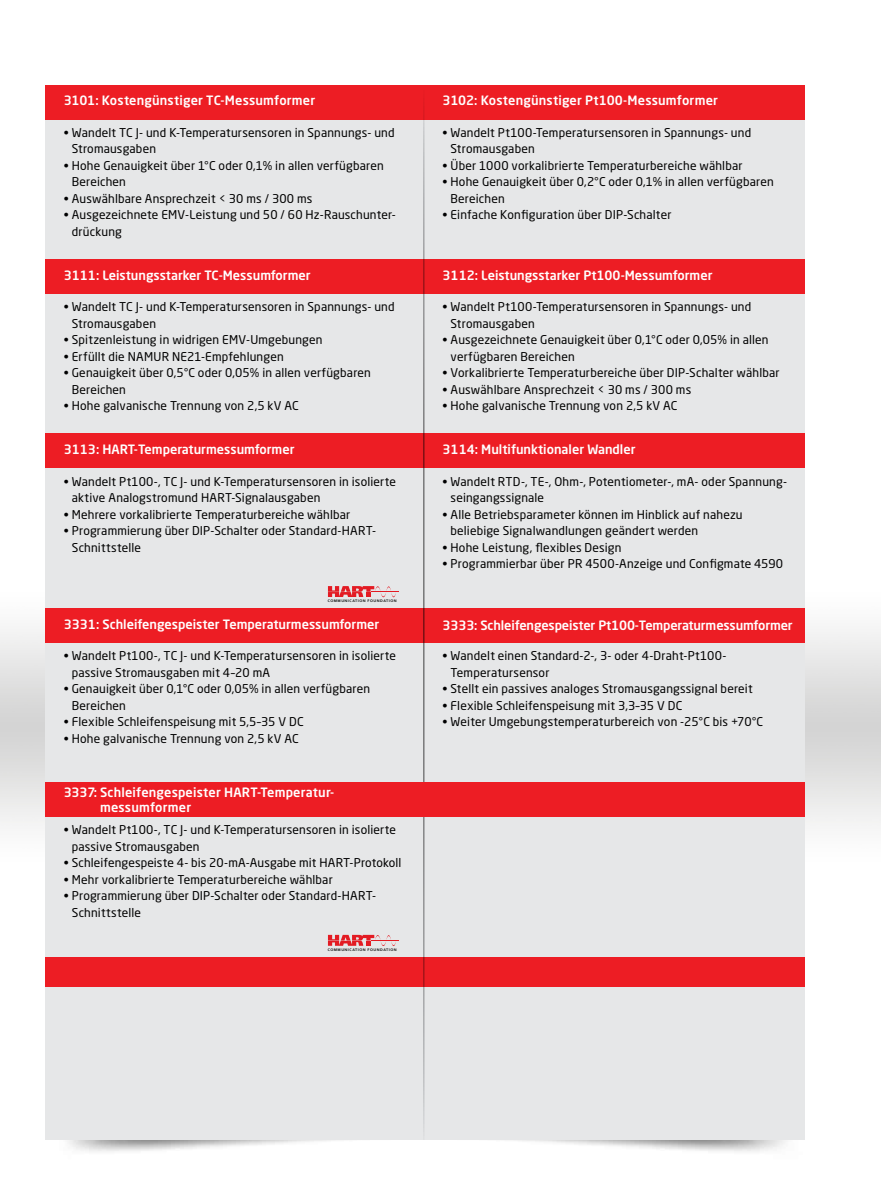
<style>
.page{position:relative;width:881px;height:1191px;background:#fff}
.page>*{position:absolute;margin:0;border:0;box-sizing:border-box;transform-origin:0 0}
.t1{font:500 12.75px/15px "Neo Sans Pro";color:#fff}
.t2{font:12px/16.5px "Neo Sans Pro";letter-spacing:.01em;color:#000}
.t3{font:700 3.9px "Corbel";letter-spacing:.125em;color:#000}
</style>
<div class="page">
<img style="left:0;top:85px;width:880px;height:1042px">
<div style="left:45px;top:85px;width:759px;height:1055px;background:#e6e7e8"></div>
<div style="left:45px;top:957px;width:759px;height:29px;background:#ed1d24"></div>
<div style="left:45px;top:259px;width:759px;height:34px;background:#ed1d24"></div>
<div style="left:45px;top:85px;width:759px;height:34px;background:#ed1d24"></div>
<div style="left:45px;top:434px;width:759px;height:34px;background:#ed1d24"></div>
<div style="left:45px;top:608px;width:759px;height:34px;background:#ed1d24"></div>
<hr style="left:423px;top:85px;width:1px;height:1055px;background:#fff">
<div style="left:45px;top:782px;width:759px;height:34px;background:#ed1d24"></div>
<svg style="left:328px;top:586px;width:71px;height:12px"></svg>
<svg style="left:328px;top:934px;width:71px;height:12px"></svg>
<p class="t1" style="left:64px;top:93px;width:253px">3101: Kostengünstiger TC-Messumformer</p>
<p class="t2" style="left:72px;top:124px;width:324px;text-indent:-8px">• Wandelt TC J- und K-Temperatursensoren in Spannungs- und<br>Stromausgaben</p>
<p class="t2" style="left:72px;top:157px;width:313px;text-indent:-8px">• Hohe Genauigkeit über 1°C oder 0,1% in allen verfügbaren<br>Bereichen</p>
<p class="t2" style="left:64px;top:190px;width:250px">• Auswählbare Ansprechzeit &lt; 30 ms / 300 ms</p>
<p class="t2" style="left:72px;top:206px;width:325px;text-indent:-8px">• Ausgezeichnete EMV-Leistung und 50 / 60 Hz-Rauschunter&shy;drückung</p>
<p class="t1" style="left:64px;top:267px;width:248px">3111: Leistungsstarker TC-Messumformer</p>
<p class="t2" style="left:72px;top:298px;width:324px;text-indent:-8px">• Wandelt TC J- und K-Temperatursensoren in Spannungs- und<br>Stromausgaben</p>
<p class="t2" style="left:64px;top:331px;width:260px">• Spitzenleistung in widrigen EMV-Umgebungen</p>
<p class="t2" style="left:64px;top:348px;width:221px">• Erfüllt die NAMUR NE21-Empfehlungen</p>
<p class="t2" style="left:72px;top:364px;width:300px;text-indent:-8px">• Genauigkeit über 0,5°C oder 0,05% in allen verfügbaren<br>Bereichen</p>
<p class="t2" style="left:64px;top:397px;width:236px">• Hohe galvanische Trennung von 2,5 kV AC</p>
<p class="t1" style="left:64px;top:442px;width:232px">3113: HART-Temperaturmessumformer</p>
<p class="t2" style="left:72px;top:473px;width:325px;text-indent:-8px">• Wandelt Pt100-, TC J- und K-Temperatursensoren in isolierte aktive Analogstromund HART-Signalausgaben</p>
<p class="t2" style="left:64px;top:506px;width:288px">• Mehrere vorkalibrierte Temperaturbereiche wählbar</p>
<p class="t2" style="left:72px;top:522px;width:304px;text-indent:-8px">• Programmierung über DIP-Schalter oder Standard-HART-<br>Schnittstelle</p>
<p class="t3" style="left:327px;top:598px;width:71px">COMMUNICATION FOUNDATION</p>
<p class="t1" style="left:64px;top:616px;width:317px">3331: Schleifengespeister Temperaturmessumformer</p>
<p class="t2" style="left:72px;top:647px;width:325px;text-indent:-8px">• Wandelt Pt100-, TC J- und K-Temperatursensoren in isolierte passive Stromausgaben mit 4–20 mA</p>
<p class="t2" style="left:72px;top:680px;width:300px;text-indent:-8px">• Genauigkeit über 0,1°C oder 0,05% in allen verfügbaren<br>Bereichen</p>
<p class="t2" style="left:64px;top:713px;width:241px">• Flexible Schleifenspeisung mit 5,5–35 V DC</p>
<p class="t2" style="left:64px;top:729px;width:236px">• Hohe galvanische Trennung von 2,5 kV AC</p>
<p class="t1" style="left:100px;top:784px;width:236px;text-indent:-36px">3337: Schleifengespeister HART-Temperatur&shy;messumformer</p>
<p class="t2" style="left:72px;top:821px;width:325px;text-indent:-8px">• Wandelt Pt100-, TC J- und K-Temperatursensoren in isolierte passive Stromausgaben</p>
<p class="t2" style="left:64px;top:854px;width:339px">• Schleifengespeiste 4- bis 20-mA-Ausgabe mit HART-Protokoll</p>
<p class="t2" style="left:64px;top:871px;width:270px">• Mehr vorkalibrierte Temperaturbereiche wählbar</p>
<p class="t2" style="left:72px;top:887px;width:304px;text-indent:-8px">• Programmierung über DIP-Schalter oder Standard-HART-<br>Schnittstelle</p>
<p class="t3" style="left:327px;top:947px;width:71px">COMMUNICATION FOUNDATION</p>
<p class="t1" style="left:442px;top:93px;width:277px">3102: Kostengünstiger Pt100-Messumformer</p>
<p class="t2" style="left:450px;top:124px;width:302px;text-indent:-8px">• Wandelt Pt100-Temperatursensoren in Spannungs- und<br>Stromausgaben</p>
<p class="t2" style="left:442px;top:157px;width:301px">• Über 1000 vorkalibrierte Temperaturbereiche wählbar</p>
<p class="t2" style="left:450px;top:173px;width:324px;text-indent:-8px">• Hohe Genauigkeit über 0,2°C oder 0,1% in allen verfügbaren<br>Bereichen</p>
<p class="t2" style="left:442px;top:206px;width:230px">• Einfache Konfiguration über DIP-Schalter</p>
<p class="t1" style="left:442px;top:267px;width:271px">3112: Leistungsstarker Pt100-Messumformer</p>
<p class="t2" style="left:450px;top:298px;width:302px;text-indent:-8px">• Wandelt Pt100-Temperatursensoren in Spannungs- und<br>Stromausgaben</p>
<p class="t2" style="left:450px;top:331px;width:319px;text-indent:-8px">• Ausgezeichnete Genauigkeit über 0,1°C oder 0,05% in allen verfügbaren Bereichen</p>
<p class="t2" style="left:442px;top:364px;width:338px">• Vorkalibrierte Temperaturbereiche über DIP-Schalter wählbar</p>
<p class="t2" style="left:442px;top:381px;width:250px">• Auswählbare Ansprechzeit &lt; 30 ms / 300 ms</p>
<p class="t2" style="left:442px;top:397px;width:236px">• Hohe galvanische Trennung von 2,5 kV AC</p>
<p class="t1" style="left:442px;top:442px;width:194px">3114: Multifunktionaler Wandler</p>
<p class="t2" style="left:450px;top:473px;width:338px;text-indent:-8px">• Wandelt RTD-, TE-, Ohm-, Potentiometer-, mA- oder Spannung&shy;seingangssignale</p>
<p class="t2" style="left:450px;top:506px;width:293px;text-indent:-8px">• Alle Betriebsparameter können im Hinblick auf nahezu beliebige Signalwandlungen geändert werden</p>
<p class="t2" style="left:442px;top:539px;width:180px">• Hohe Leistung, flexibles Design</p>
<p class="t2" style="left:442px;top:555px;width:342px">• Programmierbar über PR 4500-Anzeige und Configmate 4590</p>
<p class="t1" style="left:442px;top:617px;width:351px">3333: Schleifengespeister Pt100-Temperaturmessumformer</p>
<p class="t2" style="left:450px;top:647px;width:276px;text-indent:-8px">• Wandelt einen Standard-2-, 3- oder 4-Draht-Pt100-<br>Temperatursensor</p>
<p class="t2" style="left:442px;top:680px;width:311px">• Stellt ein passives analoges Stromausgangssignal bereit</p>
<p class="t2" style="left:442px;top:696px;width:241px">• Flexible Schleifenspeisung mit 3,3–35 V DC</p>
<p class="t2" style="left:442px;top:713px;width:322px">• Weiter Umgebungstemperaturbereich von -25°C bis +70°C</p>
</div>
